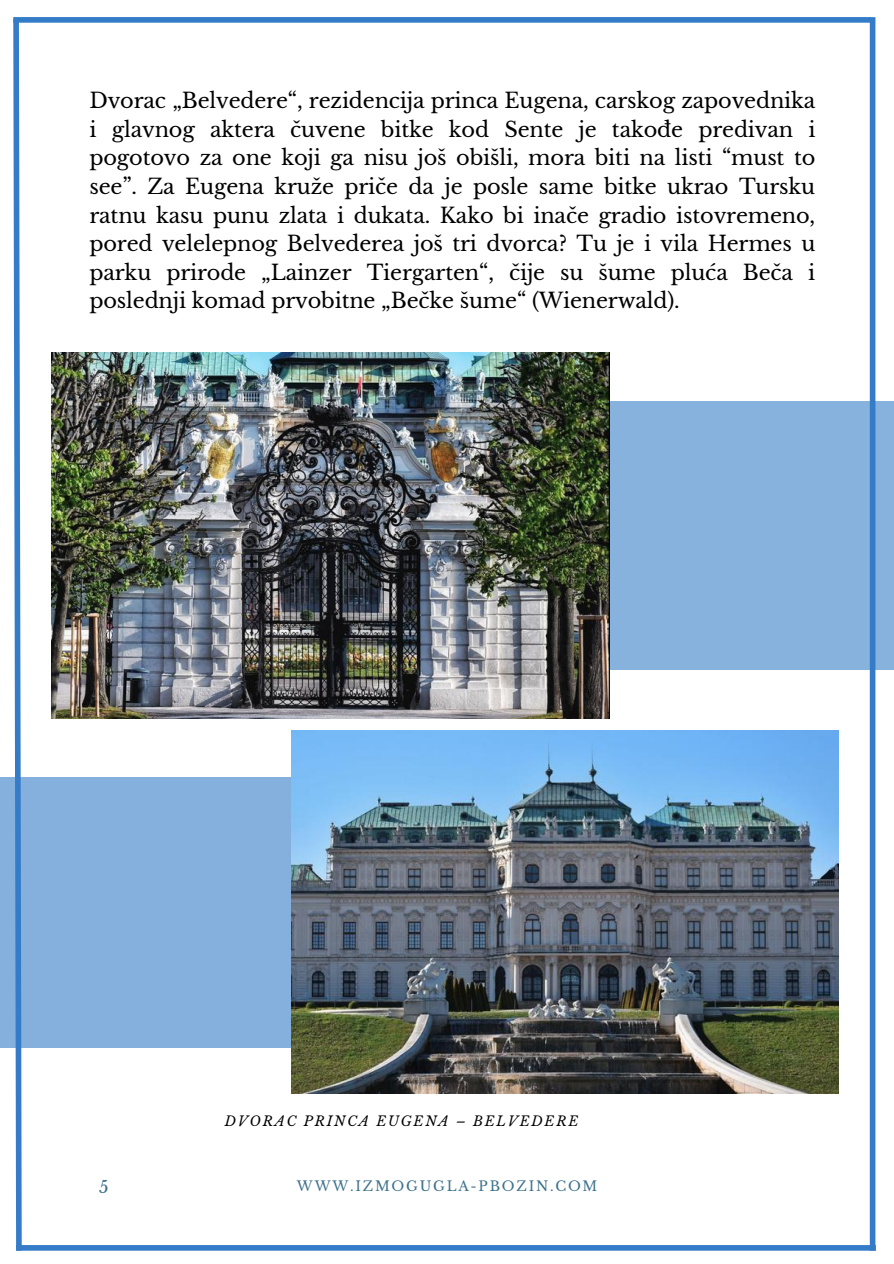
<style>
.page{position:relative;width:894px;height:1264px;background:#fff}
.page>*{position:absolute;margin:0;border:0;box-sizing:border-box;transform-origin:0 0}
.t1{font:20.85px/28.5px "Libre Baskerville";letter-spacing:-.01em;color:#000;text-align:justify}
.t2{font:16.5px "Libre Baskerville";color:#3d718b}
.t3{font:italic 13.5px "Libre Baskerville";letter-spacing:.13em;color:#000}
.t4{font:13.5px "Libre Baskerville";letter-spacing:.13em;color:#3d718b}
</style>
<div class="page">
<div style="left:13px;top:17px;width:857px;height:6px;background:#347cc8"></div>
<div style="left:16px;top:1244px;width:859px;height:6px;background:#347cc8"></div>
<svg style="left:10px;top:17px;width:15px;height:1234px"></svg>
<div style="left:869px;top:17px;width:6px;height:1233px;background:#347cc8"></div>
<div style="left:401px;top:402px;width:492px;height:268px;background:#88b2de"></div>
<div style="left:0;top:776px;width:452px;height:271px;background:#85b0de"></div>
<img style="left:291px;top:730px;width:547px;height:363px">
<img style="left:52px;top:353px;width:557px;height:366px">
<p class="t1" style="left:89px;top:87px;width:727px">Dvorac „Belvedere“, rezidencija princa Eugena, carskog zapovednika i glavnog aktera čuvene bitke kod Sente je takođe predivan i pogotovo za one koji ga nisu još obišli, mora biti na listi “must to see”. Za Eugena kruže priče da je posle same bitke ukrao Tursku ratnu kasu punu zlata i dukata. Kako bi inače gradio istovremeno, pored velelepnog Belvederea još tri dvorca? Tu je i vila Hermes u parku prirode „Lainzer Tiergarten“, čije su šume pluća Beča i poslednji komad prvobitne „Bečke šume“ (Wienerwald).</p>
<p class="t3" style="left:225px;top:1112px;width:355px">DVORAC PRINCA EUGENA – BELVEDERE</p>
<p class="t2" style="left:99px;top:1176px;width:11px">5</p>
<p class="t4" style="left:297px;top:1178px;width:302px">WWW.IZMOGUGLA-PBOZIN.COM</p>
</div>
